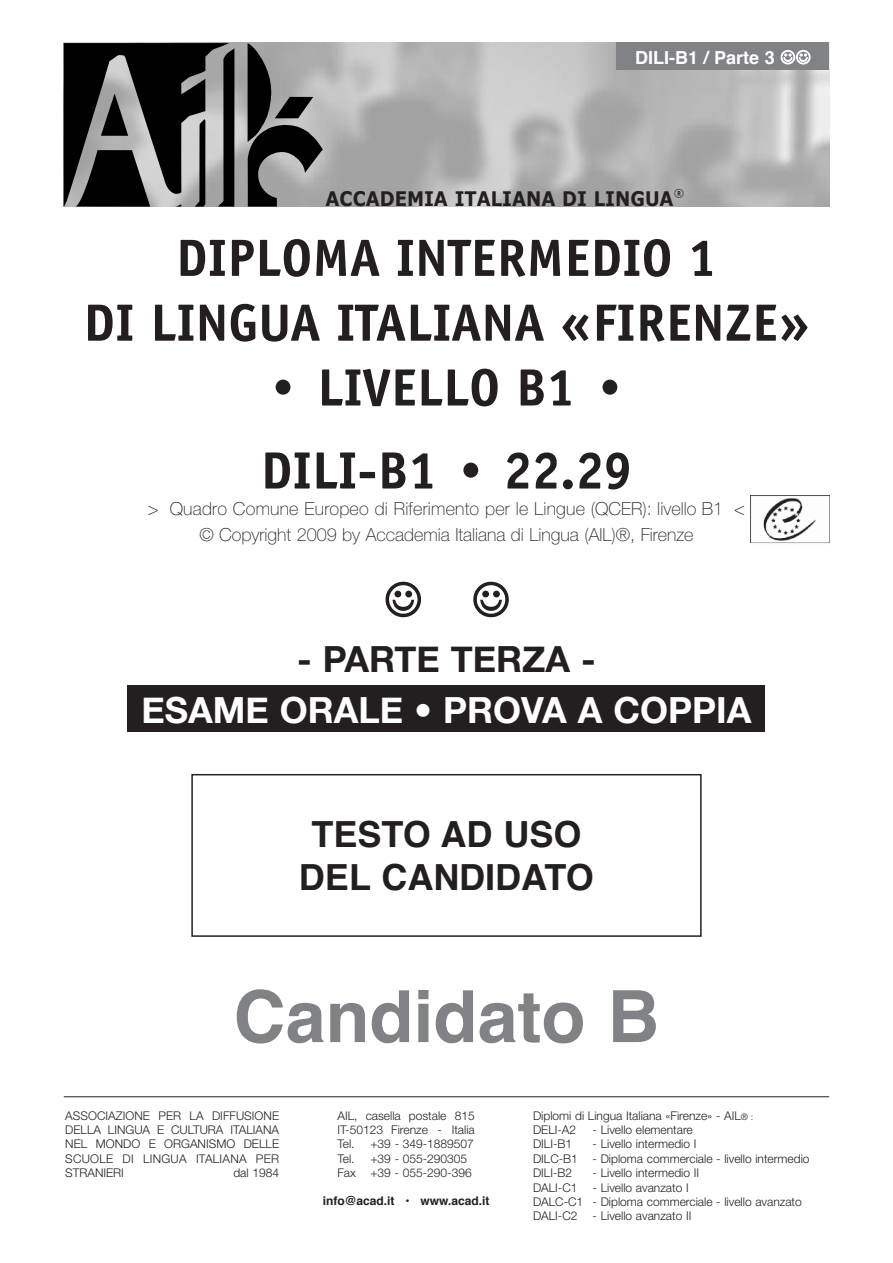
<style>
.page{position:relative;width:893px;height:1263px;background:#fff}
.page>*{position:absolute;margin:0;border:0;box-sizing:border-box;transform-origin:0 0}
.t1{font:700 72px "Helvetica";color:#808285}
.t2{font:700 54px/64.8px "Officina Sans";letter-spacing:.015em;color:#231f20;text-align:center}
.t3{font:700 36px "Helvetica Neue";color:#fff}
.t4{font:700 36px/43.2px "Helvetica";color:#231f20;text-align:center}
.t5{font:700 36px "Helvetica Neue";color:#231f20}
.t6{font:700 20.1px "Verdana";color:#231f20;scale:.9 1}
.t7{font:100 18px/26.1px "Helvetica Neue LT Std";color:#231f20;text-align:center}
.t8{font:700 18px "Helvetica";color:#fff}
.t9{font:300 12px/14.4px "Helvetica Neue LT Std";color:#231f20}
.t10{font:700 12px "Helvetica";color:#231f20}
.s1{font-family:"Officina Sans";font-size:22.5px}
.s2{font-size:9px}
</style>
<div class="page">
<img style="left:234px;top:43px;width:595px;height:163px">
<svg style="left:248px;top:43px;width:75px;height:163px;background:#686868"></svg>
<svg style="left:64px;top:43px;width:170px;height:163px;background:#474747"></svg>
<div style="left:617px;top:43px;width:212px;height:27px;background:#808285"></div>
<div style="left:191px;top:774px;width:511px;height:163px;border:2px solid #231f20"></div>
<div style="left:128px;top:685px;width:637px;height:46px;background:#231f20"></div>
<img style="left:751px;top:496px;width:78px;height:48px">
<hr style="left:64px;top:1096px;width:765px;height:1px;background:#231f20">
<h3 class="t8" style="left:635px;top:50px;width:141px">DILI-B1 / Parte 3</h3>
<h3 class="t6" style="left:326px;top:186px;width:401px">ACCADEMIA ITALIANA DI LINGUA<span class="s1">®</span></h3>
<h2 class="t2" style="left:84px;top:225px;width:727px">DIPLOMA INTERMEDIO 1<br>DI LINGUA ITALIANA «FIRENZE»</h2>
<h2 class="t2" style="left:265px;top:354px;width:364px">• LIVELLO B1 •</h2>
<h2 class="t2" style="left:261px;top:437px;width:373px">DILI-B1 • 22.29</h2>
<h3 class="t7" style="left:148px;top:497px;width:599px">&gt; Quadro Comune Europeo di Riferimento per le Lingue (QCER): livello B1 &lt; © Copyright 2009 by Accademia Italiana di Lingua (AIL)®, Firenze</h3>
<h3 class="t5" style="left:297px;top:637px;width:300px">- PARTE TERZA -</h3>
<h3 class="t3" style="left:141px;top:687px;width:612px">ESAME ORALE • PROVA A COPPIA</h3>
<h3 class="t4" style="left:299px;top:816px;width:296px">TESTO AD uSO<br>DEL CANDIDATO</h3>
<h1 class="t1" style="left:234px;top:987px;width:427px">Candidato B</h1>
<p class="t9" style="left:65px;top:1109px;width:215px;text-align:justify">ASSOCIAZIONE PER LA DIFFUSIONE DELLA LINGUA E CULTURA ITALIANA NEL MONDO E ORGANISMO DELLE SCUOLE DI LINGUA ITALIANA PER STRANIERI</p>
<p class="t9" style="left:233px;top:1167px;width:47px">dal 1984</p>
<p class="t9" style="left:337px;top:1109px;width:139px;text-align:justify">AIL, casella postale 815<br>IT-50123 Firenze - Italia Tel.</p>
<p class="t9" style="left:370px;top:1138px;width:105px">+39 - 349-1889507</p>
<p class="t9" style="left:337px;top:1152px;width:19px">Tel.</p>
<p class="t9" style="left:337px;top:1152px;width:136px;text-indent:33px">+39 - 055-290305<br>Fax +39 - 055-290-396</p>
<p class="t10" style="left:323px;top:1196px;width:168px">info@acad.it • www.acad.it</p>
<p class="t9" style="left:533px;top:1109px;width:222px">Diplomi di Lingua Italiana «Firenze» - AIL<span class="s2">® :<br></span>DELI-A2</p>
<p class="t9" style="left:593px;top:1124px;width:102px">- Livello elementare</p>
<p class="t9" style="left:533px;top:1138px;width:278px;text-indent:60px">- Livello intermedio I<br>DILC-B1 - Diploma commerciale - livello intermedio<br>DILI-B2</p>
<p class="t9" style="left:533px;top:1138px;width:41px">DILI-B1</p>
<p class="t9" style="left:593px;top:1167px;width:108px">- Livello intermedio II</p>
<p class="t9" style="left:533px;top:1181px;width:46px">DALI-C1</p>
<p class="t9" style="left:533px;top:1181px;width:270px;text-indent:60px">- Livello avanzato I<br>DALC-C1 - Diploma commerciale - livello avanzato<br>DALI-C2</p>
<p class="t9" style="left:593px;top:1210px;width:100px">- Livello avanzato II</p>
</div>
